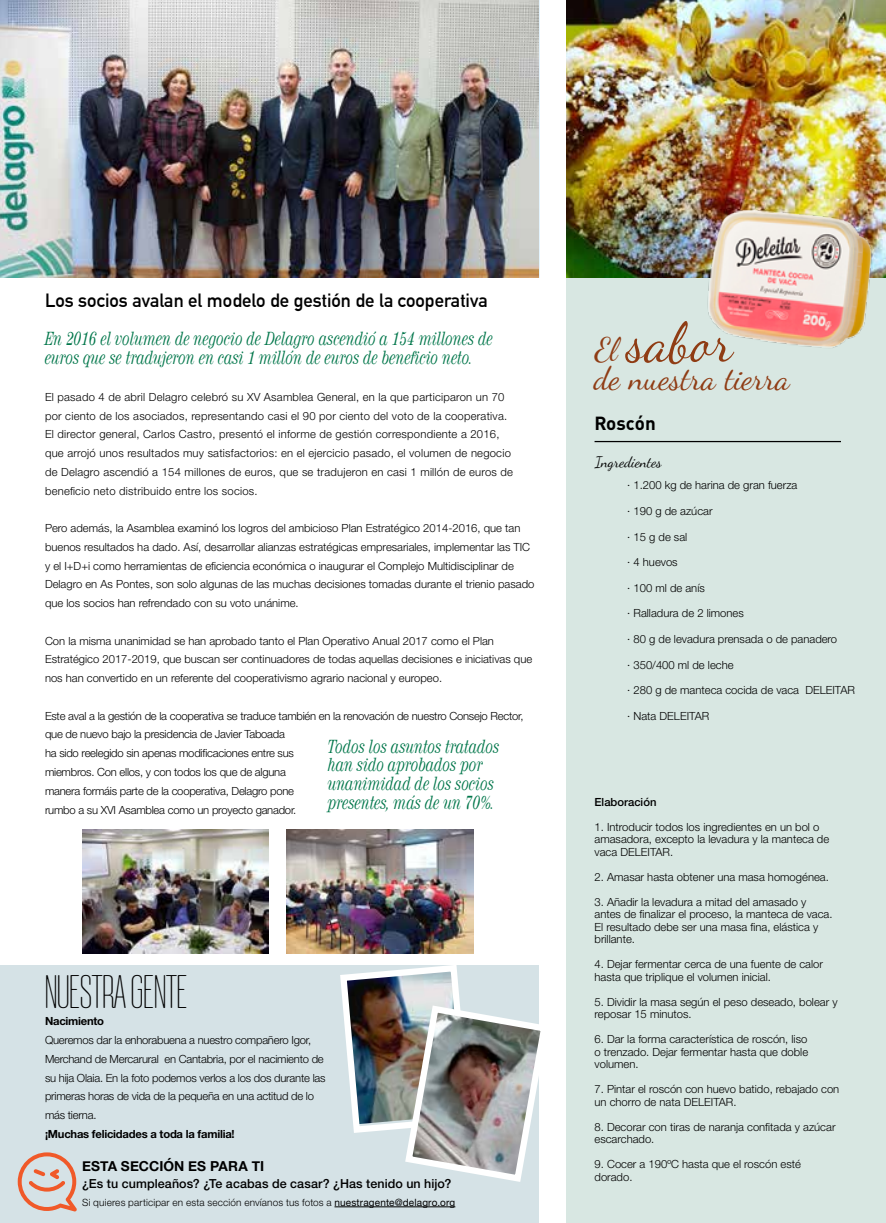
<style>
.page{position:relative;width:886px;height:1223px;background:#fff}
.page>*{position:absolute;margin:0;border:0;box-sizing:border-box;transform-origin:0 0}
.t1{font:55px "Dancing Script OT";color:#8f3c14}
.t2{font:37.5px "Obcecada Sans";color:#000}
.t3{font:32.5px "Dancing Script OT";color:#8f3c14}
.t4{font:18.75px/18.8px "Ruby Script Narrow";color:#00764a}
.t5{font:700 18.75px "DIN Alternate";color:#000}
.t6{font:700 18.75px "FFDIN Pro";color:#000}
.t7{font:15px "Dancing Script OT";color:#000}
.t8{font:700 13.75px "Helvetica Neue";letter-spacing:.005em;color:#000}
.t9{font:500 12.5px "Helvetica Neue LT Pro";letter-spacing:.005em;color:#000}
.t10{font:300 11.25px/12.5px "Helvetica Neue LT Pro";color:#000}
.t11{font:300 11.25px/18.8px "Helvetica Neue LT Pro";letter-spacing:-.02em;color:#000}
.t12{font:300 11.25px/18.8px "Helvetica Neue LT Pro";letter-spacing:.02em;color:#000}
.t13{font:700 11.25px "Helvetica Neue LT Pro";letter-spacing:-.02em;color:#000}
.t14{font:500 11.25px "Helvetica Neue LT Pro";color:#000}
.t15{font:300 10px "Helvetica Neue LT Pro";letter-spacing:.015em;color:#000}
.s1{font-family:"Helvetica Neue";font-weight:400}
.s2{font-size:32.5px}
</style>
<div class="page">
<img style="left:0;top:0;width:539px;height:277px">
<div style="left:567px;top:0;width:319px;height:1222px;background:#d8e7e2"></div>
<div style="left:0;top:964px;width:539px;height:258px;background:#d5e2e6"></div>
<img style="left:566px;top:0;width:320px;height:277px">
<hr style="left:594px;top:441px;width:247px;height:1px;background:#000">
<hr style="left:334px;top:1206px;width:121px;height:1px;background:#000">
<svg style="left:18px;top:1152px;width:59px;height:59px"></svg>
<img style="left:83px;top:829px;width:186px;height:124px">
<img style="left:287px;top:829px;width:186px;height:124px">
<hr style="left:0;top:627px;width:1px;height:595px;background:#8fc4a6">
<img style="left:337px;top:964px;width:204px;height:218px">
<img style="left:695px;top:204px;width:182px;height:144px">
<h3 class="t5" style="left:45px;top:286px;width:444px">Los socios avalan el modelo de gestión de la cooperativa</h3>
<h3 class="t4" style="left:45px;top:329px;width:450px">En 2016 el volumen de negocio de Delagro ascendió a 154 millones de euros que se tradujeron en casi 1 millón de euros de beneficio neto.</h3>
<p class="t12" style="left:45px;top:387px;width:469px">El pasado 4 de abril Delagro celebró su XV Asamblea General, en la que participaron un 70 por ciento de los asociados, representando casi el 90 por ciento del voto de la cooperativa.<br>El director general, Carlos Castro, presentó el informe de gestión correspondiente a 2016, que arrojó unos resultados muy satisfactorios: en el ejercicio pasado, el volumen de negocio de Delagro ascendió a 154 millones de euros, que se tradujeron en casi 1 millón de euros de beneficio neto distribuido entre los socios.</p>
<p class="t10" style="left:45px;top:518px;width:491px;line-height:18.8px">Pero además, la Asamblea examinó los logros del ambicioso Plan Estratégico 2014-2016, que tan buenos resultados ha dado. Así, desarrollar alianzas estratégicas empresariales, implementar las TIC y el I+D+i como herramientas de eficiencia económica o inaugurar el Complejo Multidisciplinar de Delagro en As Pontes, son solo algunas de las muchas decisiones tomadas durante el trienio pasado que los socios han refrendado con su voto unánime.</p>
<p class="t10" style="left:45px;top:631px;width:489px;line-height:18.8px">Con la misma unanimidad se han aprobado tanto el Plan Operativo Anual 2017 como el Plan<br>Estratégico 2017-2019, que buscan ser continuadores de todas aquellas decisiones e iniciativas que nos han convertido en un referente del cooperativismo agrario nacional y europeo.</p>
<p class="t11" style="left:45px;top:706px;width:480px">Este aval a la gestión de la cooperativa se traduce también en la renovación de nuestro Consejo Rector, que de nuevo bajo la presidencia de Javier Taboada<br>ha sido reelegido sin apenas modificaciones entre sus<br>miembros. Con ellos, y con todos los que de alguna<br>manera formáis parte de la cooperativa, Delagro pone<br>rumbo a su XVI Asamblea como un proyecto ganador.</p>
<h3 class="t4" style="left:328px;top:736px;width:173px">Todos los asuntos tratados han sido aprobados por unanimidad de los socios presentes, más de un 70%.</h3>
<h2 class="t2" style="left:45px;top:969px;width:144px">NUESTRA GENTE</h2>
<p class="t13" style="left:45px;top:1014px;width:61px">Nacimiento</p>
<p class="t11" style="left:45px;top:1030px;width:282px">Queremos dar la enhorabuena a nuestro compañero Igor, Merchand de Mercarural en Cantabria, por el nacimiento de su hija Olaia. En la foto podemos verlos a los dos durante las primeras horas de vida de la pequeña en una actitud de lo más tierna.</p>
<p class="t13" style="left:45px;top:1126px;width:191px">¡Muchas felicidades a toda la familia!</p>
<p class="t8" style="left:82px;top:1155px;width:183px">ESTA SECCIÓN ES PARA TI</p>
<p class="t9" style="left:82px;top:1176px;width:371px">¿Es tu cumpleaños? ¿Te acabas de casar? ¿Has tenido un hijo?</p>
<p class="t15" style="left:82px;top:1196px;width:375px">Si quieres participar en esta sección envíanos tus fotos a <span class="s1">nuestragente@delagro.org</span></p>
<h1 class="t1" style="left:594px;top:310px;width:143px"><span class="s2">El</span> sabor</h1>
<h3 class="t3" style="left:594px;top:359px;width:197px">de nuestra tierra</h3>
<h3 class="t6" style="left:594px;top:408px;width:63px">Roscón</h3>
<h3 class="t7" style="left:594px;top:453px;width:69px">Ingredientes</h3>
<p class="t10" style="left:627px;top:479px;width:172px">· 1.200 kg de harina de gran fuerza</p>
<p class="t10" style="left:627px;top:504px;width:87px">· 190 g de azúcar</p>
<p class="t10" style="left:627px;top:530px;width:62px">· 15 g de sal</p>
<p class="t10" style="left:627px;top:555px;width:52px">· 4 huevos</p>
<p class="t10" style="left:627px;top:581px;width:79px">· 100 ml de anís</p>
<p class="t10" style="left:627px;top:607px;width:118px">· Ralladura de 2 limones</p>
<p class="t10" style="left:627px;top:632px;width:211px">· 80 g de levadura prensada o de panadero</p>
<p class="t10" style="left:627px;top:658px;width:108px">· 350/400 ml de leche</p>
<p class="t10" style="left:627px;top:684px;width:229px">· 280 g de manteca cocida de vaca DELEITAR</p>
<p class="t10" style="left:627px;top:709px;width:83px">· Nata DELEITAR</p>
<p class="t14" style="left:594px;top:795px;width:63px">Elaboración</p>
<p class="t10" style="left:594px;top:820px;width:236px">1. Introducir todos los ingredientes en un bol o amasadora, excepto la levadura y la manteca de vaca DELEITAR.</p>
<p class="t10" style="left:594px;top:870px;width:236px">2. Amasar hasta obtener una masa homogénea.</p>
<p class="t10" style="left:594px;top:895px;width:240px">3. Añadir la levadura a mitad del amasado y antes de finalizar el proceso, la manteca de vaca.<br>El resultado debe ser una masa fina, elástica y brillante.</p>
<p class="t10" style="left:594px;top:957px;width:230px">4. Dejar fermentar cerca de una fuente de calor hasta que triplique el volumen inicial.</p>
<p class="t10" style="left:594px;top:995px;width:244px">5. Dividir la masa según el peso deseado, bolear y reposar 15 minutos.</p>
<p class="t10" style="left:594px;top:1032px;width:215px;text-align:justify">6. Dar la forma característica de roscón, liso o trenzado. Dejar fermentar hasta que doble volumen.</p>
<p class="t10" style="left:594px;top:1082px;width:246px">7. Pintar el roscón con huevo batido, rebajado con un chorro de nata DELEITAR.</p>
<p class="t10" style="left:594px;top:1120px;width:242px">8. Decorar con tiras de naranja confitada y azúcar escarchado.</p>
<p class="t10" style="left:594px;top:1157px;width:208px">9. Cocer a 190ºC hasta que el roscón esté dorado.</p>
</div>
